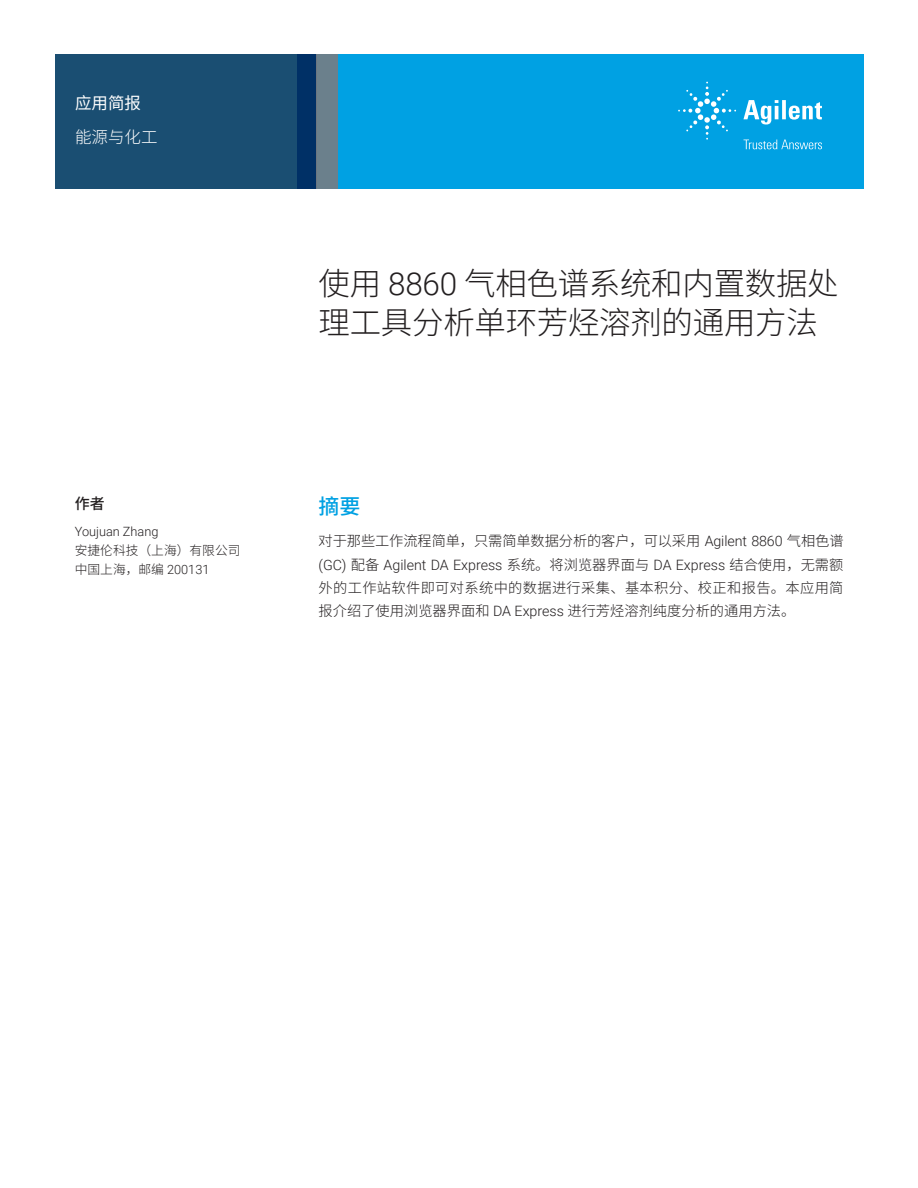
<style>
.page{position:relative;width:918px;height:1188px;background:#fff}
.page>*{position:absolute;margin:0;border:0;box-sizing:border-box;transform-origin:0 0}
.t1{font:300 31.5px/39px "Noto Sans CJ Ksc";letter-spacing:-.01em;color:#231f20}
.t2{font:500 21px "Noto Sans CJ Ksc";color:#00a1e3}
.t3{font:300 16.5px "Noto Sans CJ Ksc";color:#fff}
.t4{font:16.5px "Noto Sans CJ Ksc";color:#fff}
.t5{font:500 15px "Noto Sans CJ Ksc";color:#231f20}
.t6{font:300 14.25px/23.2px "Noto Sans CJ Ksc";letter-spacing:.025em;color:#231f20}
.t7{font:300 14.25px "Roboto";color:#231f20}
.t8{font:300 14.25px "Noto Sans CJ Ksc";color:#231f20}
.t9{font:300 12.75px/18.8px "Noto Sans CJ Ksc";color:#231f20}
.t10{font:300 12.75px "Roboto";color:#231f20}
.s1{font-family:"Roboto"}
.s2{font-family:"Noto Sans CJ Ksc"}
</style>
<div class="page">
<div style="left:297px;top:54px;width:567px;height:135px;background:#00a1e3"></div>
<svg style="left:55px;top:54px;width:261px;height:135px;background:#184b71"></svg>
<div style="left:316px;top:54px;width:22px;height:135px;background:#6b808c"></div>
<svg style="left:743px;top:100px;width:79px;height:25px"></svg>
<svg style="left:678px;top:82px;width:58px;height:58px"></svg>
<svg style="left:744px;top:140px;width:78px;height:9px"></svg>
<p class="t4" style="left:75px;top:94px;width:67px">应用简报</p>
<p class="t3" style="left:75px;top:127px;width:84px">能源与化工</p>
<p class="t5" style="left:75px;top:495px;width:31px">作者</p>
<p class="t10" style="left:75px;top:523px;width:85px">Youjuan Zhang</p>
<p class="t9" style="left:75px;top:541px;width:167px">安捷伦科技（上海）有限公司中国上海，邮编 <span class="s1">200131</span></p>
<h1 class="t1" style="left:319px;top:264px;width:522px">使用 <span class="s1">8860</span> 气相色谱系统和内置数据处理工具分析单环芳烃溶剂的通用方法</h1>
<h2 class="t2" style="left:319px;top:494px;width:43px">摘要</h2>
<p class="t8" style="left:319px;top:533px;width:527px">对于那些工作流程简单，只需简单数据分析的客户，可以采用 <span class="s1">Agilent 8860</span> 气相色谱</p>
<p class="t7" style="left:319px;top:555px;width:526px">(GC) <span class="s2">配备</span> Agilent DA Express <span class="s2">系统。将浏览器界面与</span> DA Express <span class="s2">结合使用，无需额</span></p>
<p class="t6" style="left:319px;top:576px;width:526px">外的工作站软件即可对系统中的数据进行采集、基本积分、校正和报告。本应用简报介绍了使用浏览器界面和 <span class="s1">DA Express</span> 进行芳烃溶剂纯度分析的通用方法。</p>
</div>
